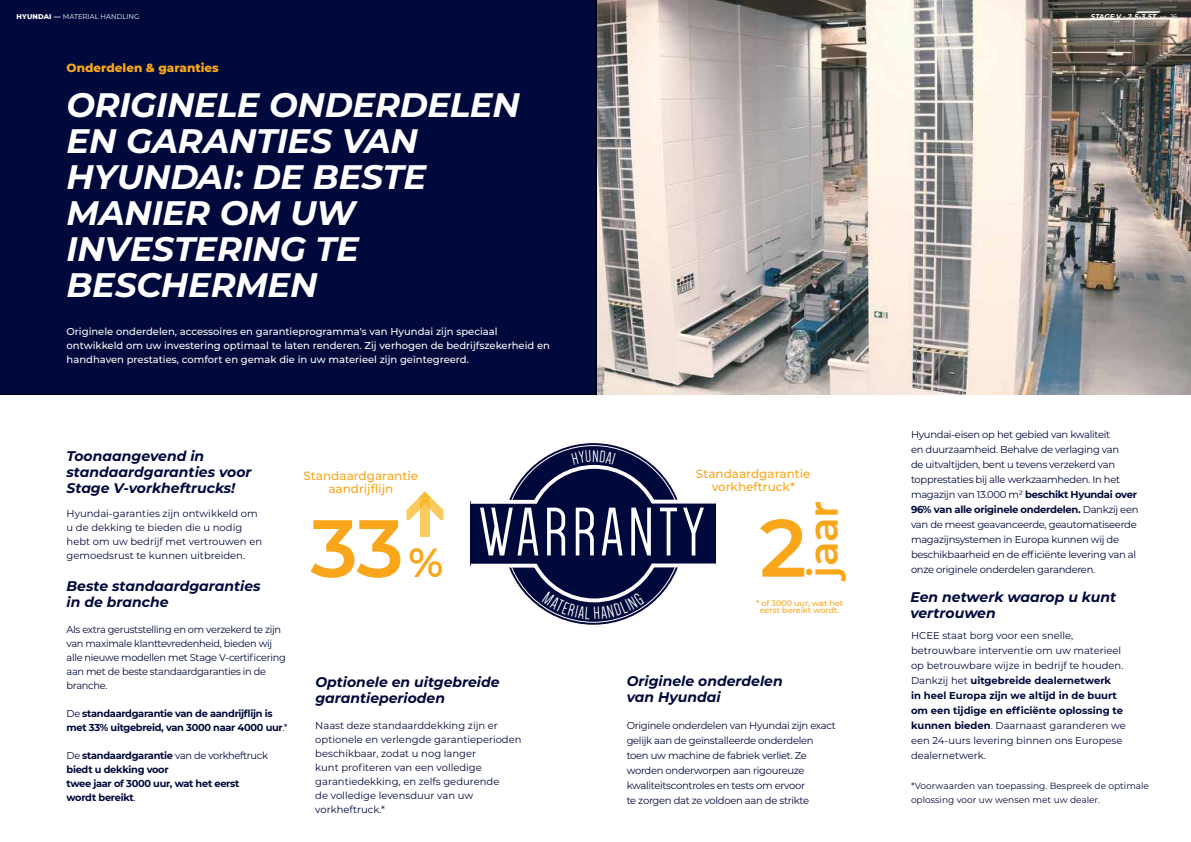
<style>
.page{position:relative;width:1191px;height:842px;background:#fff}
.page>*{position:absolute;margin:0;border:0;box-sizing:border-box;transform-origin:0 0}
.t1{font:600 81.1px "Montserrat";color:#faa61a}
.t2{font:70.9px "Dense";letter-spacing:.06em;color:#fff}
.t3{font:600 40.5px "Montserrat";color:#faa61a}
.t4{font:italic 700 34px/36px "Montserrat";letter-spacing:-.01em;color:#fff}
.t5{font:italic 700 14px/16px "Montserrat";color:#00093b}
.t6{font:500 12px/13px "Montserrat";color:#faa61a;text-align:center}
.t7{font:800 12px "Montserrat";color:#faa61a}
.t8{font:10px/15px "Montserrat";letter-spacing:-.03em;color:#00093b}
.t9{font:10px/14px "Montserrat";color:#00093b}
.t10{font:500 10px/14px "Montserrat";color:#fff}
.t11{font:700 10px/14px "Montserrat";letter-spacing:-.03em;color:#00093b}
.t12{font:9px/14px "Montserrat";color:#00093b}
.t13{font:500 8px/7px "Montserrat";color:#faa61a;text-align:center}
.t14{font:7px "Montserrat";letter-spacing:.015em;color:#fff}
.t15{font:500 7px "Montserrat";color:#fff}
.t16{font:italic 700 7px "Montserrat";letter-spacing:.02em;color:#fff}
.s1{font-weight:800}
.s2{font-weight:400;font-style:normal}
.s3{font-weight:700;font-style:italic}
.s4{font-weight:400}
.s5{font-size:40.5px}
.s6{font-weight:700}
</style>
<div class="page">
<img style="left:596px;top:0;width:595px;height:394px">
<div style="left:0;top:0;width:596px;height:394px;background:#00093b"></div>
<svg style="left:406px;top:491px;width:37px;height:46px"></svg>
<div style="left:471px;top:502px;width:245px;height:64px;background:#00093b"></div>
<svg style="left:470px;top:450px;width:246px;height:56px"></svg>
<svg style="left:470px;top:562px;width:246px;height:57px"></svg>
<p class="t15" style="left:43px;top:11px;width:101px"><span class="s1">AI</span> — MATERIAL HANDLING</p>
<p class="t16" style="left:1091px;top:11px;width:88px">STAGE V - 2.5-3.5T — <span class="s2">16</span></p>
<p class="t14" style="left:16px;top:11px;width:124px"><span class="s1">HYUNDAI</span> <span class="s3">—</span> MATERIAL HANDLING</p>
<p class="t7" style="left:67px;top:58px;width:154px">Onderdelen &amp; garanties</p>
<h3 class="t4" style="left:67px;top:85px;width:455px">ORIGINELE ONDERDELEN<br>EN GARANTIES VAN<br>HYUNDAI: DE BESTE<br>MANIER OM UW<br>INVESTERING TE<br>BESCHERMEN</h3>
<p class="t10" style="left:67px;top:324px;width:485px">Originele onderdelen, accessoires en garantieprogramma's van Hyundai zijn speciaal ontwikkeld om uw investering optimaal te laten renderen. Zij verhogen de bedrijfszekerheid en handhaven prestaties, comfort en gemak die in uw materieel zijn geïntegreerd.</p>
<h3 class="t5" style="left:67px;top:447px;width:186px">Toonaangevend in standaardgaranties voor<br>Stage V-vorkheftrucks!</h3>
<p class="t9" style="left:67px;top:506px;width:197px">Hyundai-garanties zijn ontwikkeld om u de dekking te bieden die u nodig hebt om uw bedrijf met vertrouwen en gemoedsrust te kunnen uitbreiden.</p>
<h3 class="t5" style="left:67px;top:577px;width:196px">Beste standaardgaranties in de branche</h3>
<p class="t8" style="left:67px;top:622px;width:221px;line-height:14px">Als extra geruststelling en om verzekerd te zijn van maximale klanttevredenheid, bieden wij alle nieuwe modellen met Stage V-certificering aan met de beste standaardgaranties in de branche.</p>
<p class="t11" style="left:67px;top:706px;width:223px"><span class="s4">De</span> standaardgarantie van de aandrijflijn is met 33% uitgebreid, van 3000 naar 4000 uur<span class="s4">.*</span></p>
<p class="t11" style="left:67px;top:748px;width:203px"><span class="s4">De</span> standaardgarantie <span class="s4">van de vorkheftruck </span>biedt u dekking voor<br>twee jaar of 3000 uur, wat het eerst wordt bereikt<span class="s4">.</span></p>
<p class="t6" style="left:303px;top:468px;width:116px">Standaardgarantie aandrijflijn</p>
<h1 class="t1" style="left:310px;top:491px;width:134px">33 <span class="s5">%</span></h1>
<p class="t6" style="left:696px;top:467px;width:116px">Standaardgarantie vorkheftruck*</p>
<h3 class="t3" style="left:794px;top:577px;width:79px;rotate:-90deg">jaar</h3>
<p class="t13" style="left:756px;top:599px;width:89px">* of 3000 uur, wat het eerst bereikt wordt.</p>
<h2 class="t2" style="left:479px;top:497px;width:227px">WARRANTY</h2>
<h1 class="t1" style="left:759px;top:490px;width:49px">2</h1>
<h3 class="t5" style="left:315px;top:673px;width:186px">Optionele en uitgebreide garantieperioden</h3>
<p class="t9" style="left:315px;top:718px;width:208px">Naast deze standaarddekking zijn er optionele en verlengde garantieperioden beschikbaar, zodat u nog langer<br>kunt profiteren van een volledige garantiedekking, en zelfs gedurende<br>de volledige levensduur van uw vorkheftruck.*</p>
<h3 class="t5" style="left:626px;top:672px;width:157px">Originele onderdelen van Hyundai</h3>
<p class="t8" style="left:626px;top:718px;width:211px">Originele onderdelen van Hyundai zijn exact gelijk aan de geïnstalleerde onderdelen toen uw machine de fabriek verliet. Ze worden onderworpen aan rigoureuze kwaliteitscontroles en tests om ervoor<br>te zorgen dat ze voldoen aan de strikte</p>
<p class="t8" style="left:911px;top:427px;width:229px">Hyundai-eisen op het gebied van kwaliteit<br>en duurzaamheid. Behalve de verlaging van<br>de uitvaltijden, bent u tevens verzekerd van topprestaties bij alle werkzaamheden. In het magazijn van 13.000 m² <span class="s6">beschikt Hyundai over 96% van alle originele onderdelen.</span> Dankzij een van de meest geavanceerde, geautomatiseerde magazijnsystemen in Europa kunnen wij de beschikbaarheid en de efficiënte levering van al onze originele onderdelen garanderen.</p>
<h3 class="t5" style="left:910px;top:588px;width:207px">Een netwerk waarop u kunt vertrouwen</h3>
<p class="t9" style="left:911px;top:628px;width:216px;line-height:15px">HCEE staat borg voor een snelle, betrouwbare interventie om uw materieel op betrouwbare wijze in bedrijf te houden.<br>Dankzij het <span class="s6">uitgebreide dealernetwerk<br>in heel Europa zijn we altijd in de buurt om een tijdige en efficiënte oplossing te kunnen bieden</span>. Daarnaast garanderen we een 24-uurs levering binnen ons Europese dealernetwerk.</p>
<p class="t12" style="left:911px;top:779px;width:239px">*Voorwaarden van toepassing. Bespreek de optimale oplossing voor uw wensen met uw dealer.</p>
</div>
